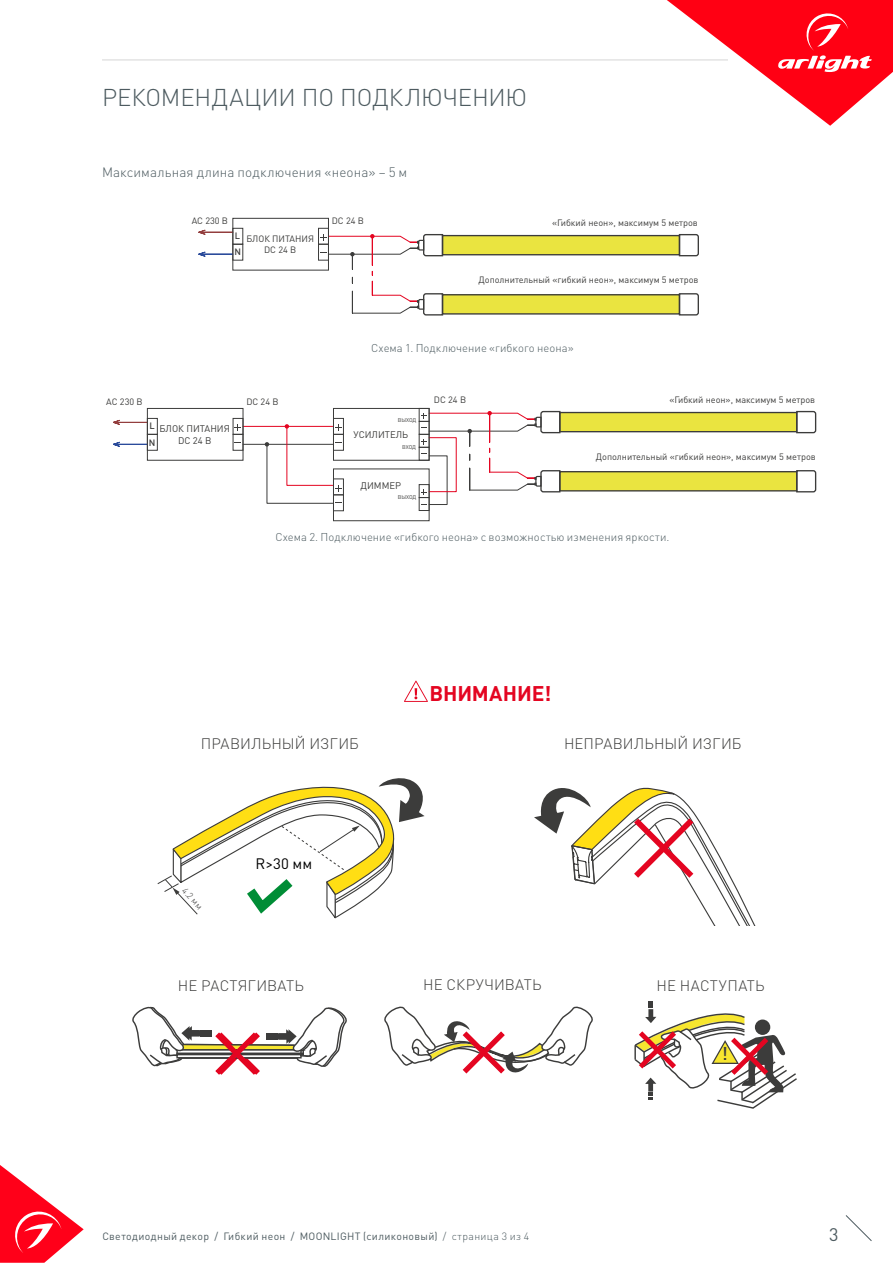
<style>
.page{position:relative;width:893px;height:1263px;background:#fff}
.page>*{position:absolute;margin:0;border:0;box-sizing:border-box;transform-origin:0 0}
.t1{font:300 24px "DIN Pro";letter-spacing:-.005em;color:#4d5b60}
.t2{font:700 21px "DIN Pro";letter-spacing:-.01em;color:#e40521}
.t3{font:500 18.3px "DIN Pro";color:#3c3c3b}
.t4{font:18px "DIN Pro";color:#4d5b60}
.t5{font:300 15px "DIN Pro";letter-spacing:.005em;color:#3c3c3b}
.t6{font:15px "DIN Pro";color:#000}
.t7{font:300 13.5px "DIN Pro";letter-spacing:.01em;color:#4d5b60}
.t8{font:300 11.25px "DIN Pro";letter-spacing:.005em;color:#4d5b60}
.t9{font:10.5px "DIN Pro";letter-spacing:.035em;color:#4d5b60}
.t10{font:9.45px/11.4px "DIN Pro";color:#3c3c3b;text-align:center}
.t11{font:9.15px/10.9px "DIN Pro";color:#3c3c3b;text-align:center}
.t12{font:500 9.15px/16.2px "DIN Pro";color:#3c3c3b}
.t13{font:300 9px "DIN Pro";color:#3c3c3b}
.t14{font:5.4px "DIN Pro";letter-spacing:-.01em;color:#3c3c3b}
.s1{font-weight:300}
</style>
<div class="page">
<svg style="left:667px;top:0;width:226px;height:126px"></svg>
<svg style="left:845px;top:1215px;width:27px;height:26px"></svg>
<svg style="left:0;top:1165px;width:84px;height:98px"></svg>
<hr style="left:102px;top:60px;width:626px;height:1px;background:#e3e3e3">
<svg style="left:384px;top:1006px;width:209px;height:68px"></svg>
<svg style="left:132px;top:1006px;width:215px;height:69px"></svg>
<svg style="left:634px;top:1001px;width:163px;height:108px"></svg>
<svg style="left:404px;top:681px;width:24px;height:21px"></svg>
<div style="left:232px;top:218px;width:97px;height:53px;border:1px solid #3c3c3b"></div>
<hr style="left:199px;top:232px;width:34px;height:1px;background:#933e3e">
<svg style="left:198px;top:229px;width:8px;height:6px"></svg>
<hr style="left:199px;top:254px;width:34px;height:1px;background:#2b4b9b">
<svg style="left:198px;top:251px;width:8px;height:6px"></svg>
<div style="left:233px;top:228px;width:10px;height:16px;border:1px solid #3c3c3b"></div>
<div style="left:233px;top:244px;width:10px;height:16px;border:1px solid #3c3c3b"></div>
<div style="left:318px;top:228px;width:11px;height:16px;border:1px solid #3c3c3b"></div>
<div style="left:318px;top:244px;width:11px;height:16px;border:1px solid #3c3c3b"></div>
<div style="left:442px;top:236px;width:237px;height:19px;background:#eae440"></div>
<div style="left:442px;top:235px;width:238px;height:20px;border:1px solid #3c3c3b"></div>
<svg style="left:678px;top:234px;width:21px;height:23px"></svg>
<div style="left:442px;top:295px;width:237px;height:19px;background:#eae440"></div>
<div style="left:442px;top:294px;width:238px;height:21px;border:1px solid #3c3c3b"></div>
<svg style="left:678px;top:293px;width:21px;height:23px"></svg>
<svg style="left:320px;top:233px;width:124px;height:83px"></svg>
<div style="left:560px;top:412px;width:237px;height:20px;background:#eae440"></div>
<div style="left:559px;top:412px;width:238px;height:20px;border:1px solid #3c3c3b"></div>
<svg style="left:795px;top:410px;width:22px;height:24px"></svg>
<div style="left:560px;top:472px;width:237px;height:19px;background:#eae440"></div>
<div style="left:559px;top:471px;width:238px;height:20px;border:1px solid #3c3c3b"></div>
<svg style="left:795px;top:470px;width:22px;height:23px"></svg>
<hr style="left:243px;top:426px;width:90px;height:1px;background:#e40521">
<div style="left:147px;top:408px;width:97px;height:53px;border:1px solid #3c3c3b"></div>
<hr style="left:113px;top:422px;width:34px;height:1px;background:#933e3e">
<svg style="left:113px;top:419px;width:8px;height:6px"></svg>
<hr style="left:113px;top:444px;width:34px;height:1px;background:#2b4b9b">
<svg style="left:113px;top:441px;width:8px;height:6px"></svg>
<div style="left:147px;top:418px;width:11px;height:17px;border:1px solid #3c3c3b"></div>
<div style="left:147px;top:434px;width:11px;height:16px;border:1px solid #3c3c3b"></div>
<div style="left:233px;top:418px;width:10px;height:17px;border:1px solid #3c3c3b"></div>
<div style="left:233px;top:434px;width:10px;height:16px;border:1px solid #3c3c3b"></div>
<hr style="left:243px;top:444px;width:90px;height:1px;background:#3c3c3b">
<svg style="left:234px;top:424px;width:7px;height:7px"></svg>
<div style="left:333px;top:418px;width:11px;height:17px;border:1px solid #3c3c3b"></div>
<div style="left:333px;top:434px;width:11px;height:16px;border:1px solid #3c3c3b"></div>
<div style="left:333px;top:479px;width:11px;height:16px;border:1px solid #3c3c3b"></div>
<div style="left:333px;top:495px;width:11px;height:16px;border:1px solid #3c3c3b"></div>
<div style="left:419px;top:497px;width:10px;height:14px;border:1px solid #3c3c3b"></div>
<svg style="left:421px;top:410px;width:140px;height:85px"></svg>
<svg style="left:265px;top:424px;width:77px;height:80px"></svg>
<div style="left:429px;top:437px;width:28px;height:55px;border:1px solid #e40521"></div>
<div style="left:333px;top:408px;width:97px;height:53px;border:1px solid #3c3c3b"></div>
<div style="left:333px;top:468px;width:97px;height:53px;border:1px solid #3c3c3b"></div>
<svg style="left:534px;top:787px;width:221px;height:138px"></svg>
<svg style="left:157px;top:778px;width:268px;height:141px"></svg>
<h1 class="t1" style="left:102px;top:81px;width:427px">РЕКОМЕНДАЦИИ ПО ПОДКЛЮЧЕНИЮ</h1>
<h3 class="t7" style="left:102px;top:163px;width:307px">Максимальная длина подключения «неона» – 5 м</h3>
<p class="t11" style="left:106px;top:396px;width:38px">AC 230 В</p>
<p class="t11" style="left:192px;top:215px;width:38px">AC 230 В</p>
<p class="t12" style="left:234px;top:227px;width:8px">L<br>N</p>
<p class="t11" style="left:246px;top:233px;width:69px">БЛОК ПИТАНИЯ<br>DC 24 В</p>
<p class="t11" style="left:332px;top:215px;width:34px">DC 24 В</p>
<p class="t11" style="left:552px;top:217px;width:147px">«Гибкий неон», максимум 5 метров</p>
<p class="t11" style="left:479px;top:274px;width:221px">Дополнительный «гибкий неон», максимум 5 метров</p>
<p class="t8" style="left:371px;top:340px;width:204px">Схема 1. Подключение «гибкого неона»</p>
<p class="t11" style="left:246px;top:396px;width:34px">DC 24 В</p>
<p class="t11" style="left:434px;top:394px;width:34px">DC 24 В</p>
<p class="t11" style="left:669px;top:394px;width:147px">«Гибкий неон», максимум 5 метров</p>
<p class="t14" style="left:398px;top:417px;width:20px">ВЫХОД</p>
<p class="t14" style="left:402px;top:444px;width:15px">ВХОД</p>
<p class="t10" style="left:361px;top:479px;width:42px">ДИММЕР</p>
<p class="t14" style="left:398px;top:493px;width:20px">ВЫХОД</p>
<p class="t12" style="left:149px;top:418px;width:8px">L<br>N</p>
<p class="t10" style="left:354px;top:428px;width:56px">УСИЛИТЕЛЬ</p>
<p class="t10" style="left:160px;top:423px;width:72px">БЛОК ПИТАНИЯ<br>DC 24 В</p>
<p class="t11" style="left:596px;top:451px;width:221px">Дополнительный «гибкий неон», максимум 5 метров</p>
<p class="t8" style="left:275px;top:529px;width:395px">Схема 2. Подключение «гибкого неона» с возможностью изменения яркости.</p>
<h2 class="t2" style="left:429px;top:679px;width:123px">ВНИМАНИЕ!</h2>
<h3 class="t5" style="left:201px;top:733px;width:160px">ПРАВИЛЬНЫЙ ИЗГИБ</h3>
<h3 class="t5" style="left:564px;top:733px;width:179px">НЕПРАВИЛЬНЫЙ ИЗГИБ</h3>
<p class="t13" style="left:189px;top:885px;width:27px;rotate:48deg">4.2 мм</p>
<h3 class="t6" style="left:256px;top:853px;width:58px">R&gt;30 мм</h3>
<h3 class="t5" style="left:178px;top:975px;width:128px">НЕ РАСТЯГИВАТЬ</h3>
<h3 class="t5" style="left:423px;top:974px;width:120px">НЕ СКРУЧИВАТЬ</h3>
<h3 class="t5" style="left:657px;top:975px;width:110px">НЕ НАСТУПАТЬ</h3>
<h3 class="t3" style="left:722px;top:1041px;width:8px">!</h3>
<p class="t9" style="left:102px;top:1229px;width:428px">Светодиодный декор / Гибкий неон / MOONLIGHT (силиконовый) <span class="s1">/ страница 3 из 4</span></p>
<h3 class="t4" style="left:829px;top:1222px;width:11px">3</h3>
</div>
